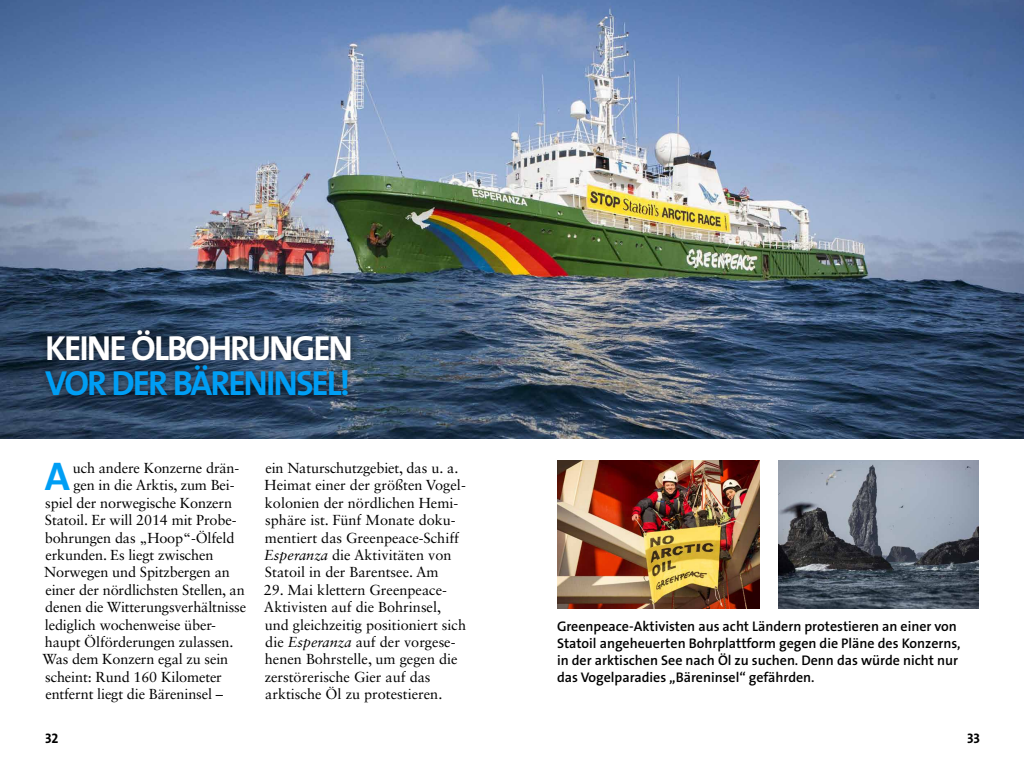
<style>
.page{position:relative;width:1024px;height:768px;background:#fff}
.page>*{position:absolute;margin:0;border:0;box-sizing:border-box;transform-origin:0 0}
.t1{font:40.3px "The Sans LP7 Bld";color:#009ef4}
.t2{font:35px "The Sans LP7 Bld";letter-spacing:-.055em;color:#009ef4}
.t3{font:35px "The Sans LP7 Bld";letter-spacing:-.055em;color:#fff}
.t4{font:14.5px/17.4px "Sabon LT Std";letter-spacing:-.01em;color:#000}
.t5{font:600 14px/17px "The Sans B W6";color:#000}
.t6{font:13.85px "The Sans LP7 Bld";color:#000}
.s1{font-style:italic}
</style>
<div class="page">
<img style="left:0;top:0;width:1024px;height:438px">
<img style="left:557px;top:460px;width:203px;height:149px">
<img style="left:778px;top:460px;width:201px;height:149px">
<div style="left:38px;top:322px;width:321px;height:81px;background:#000;opacity:.65"></div>
<h2 class="t3" style="left:45px;top:325px;width:309px">KEINE ÖLBOHRUNGEN</h2>
<h2 class="t2" style="left:45px;top:360px;width:307px">VOR DER BÄRENINSEL!</h2>
<h1 class="t1" style="left:45px;top:451px;width:27px">A</h1>
<p class="t4" style="left:73px;top:459px;width:168px">uch andere Konzerne drän-</p>
<p class="t4" style="left:73px;top:477px;width:163px">gen in die Arktis, zum Bei-</p>
<p class="t4" style="left:45px;top:494px;width:188px">spiel der norwegische Konzern</p>
<p class="t4" style="left:45px;top:511px;width:192px">Statoil. Er will 2014 mit Probe-</p>
<p class="t4" style="left:45px;top:529px;width:191px">bohrungen das „Hoop“-Ölfeld</p>
<p class="t4" style="left:45px;top:546px;width:170px">erkunden. Es liegt zwischen</p>
<p class="t4" style="left:44px;top:564px;width:187px">Norwegen und Spitzbergen an</p>
<p class="t4" style="left:45px;top:581px;width:201px">einer der nördlichsten Stellen, an</p>
<p class="t4" style="left:45px;top:598px;width:202px">denen die Witterungsverhältnisse</p>
<p class="t4" style="left:45px;top:616px;width:173px">lediglich wochenweise über-</p>
<p class="t4" style="left:45px;top:633px;width:190px">haupt Ölförderungen zulassen.</p>
<p class="t4" style="left:43px;top:651px;width:187px">Was dem Konzern egal zu sein</p>
<p class="t4" style="left:45px;top:668px;width:178px">scheint: Rund 160 Kilometer</p>
<p class="t4" style="left:45px;top:685px;width:179px">entfernt liegt die Bäreninsel –</p>
<p class="t4" style="left:264px;top:459px;width:203px">ein Naturschutzgebiet, das u. a.<br>Heimat einer der größten Vogel&shy;kolonien der nördlichen Hemi&shy;sphäre ist. Fünf Monate doku&shy;mentiert das Greenpeace-Schiff<br><span class="s1">Esperanza</span> die Aktivitäten von<br>Statoil in der Barentsee. Am</p>
<p class="t4" style="left:264px;top:581px;width:204px">29. Mai klettern Greenpeace-<br>Aktivisten auf die Bohrinsel, und gleichzeitig positioniert sich die <span class="s1">Esperanza</span> auf der vorgese&shy;henen Bohrstelle, um gegen die zerstörerische Gier auf das arktische Öl zu protestieren.</p>
<p class="t5" style="left:557px;top:618px;width:405px">Greenpeace-Aktivisten aus acht Ländern protestieren an einer von Statoil angeheuerten Bohrplattform gegen die Pläne des Konzerns, in der arktischen See nach Öl zu suchen. Denn das würde nicht nur das Vogelparadies „Bäreninsel“ gefährden.</p>
<p class="t6" style="left:45px;top:730px;width:15px">32</p>
<p class="t6" style="left:967px;top:730px;width:14px">33</p>
</div>
